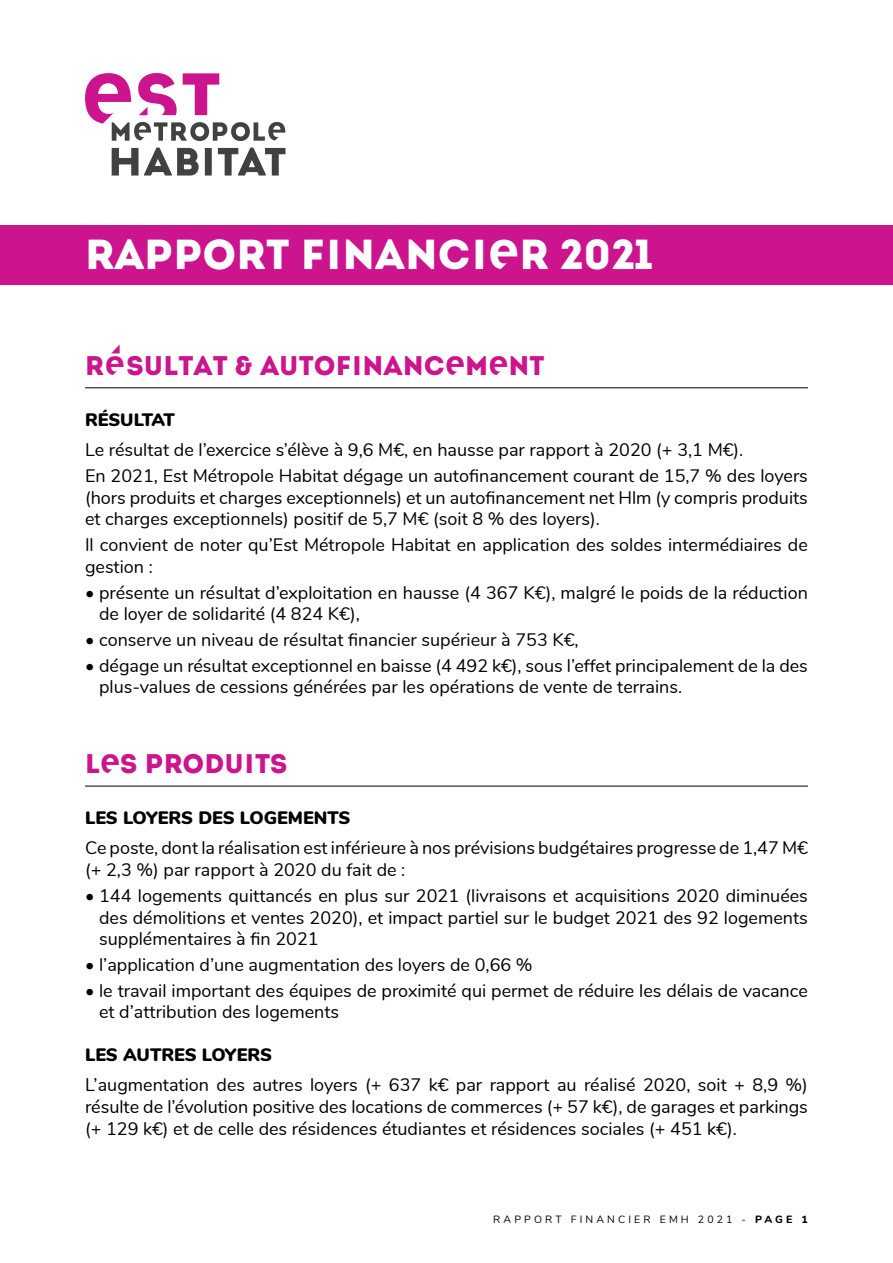
<style>
.page{position:relative;width:893px;height:1263px;background:#fff}
.page>*{position:absolute;margin:0;border:0;box-sizing:border-box;transform-origin:0 0}
.t1{font:42px "Intrometro";color:#fff}
.t2{font:27px "Intrometro";color:#cb148d}
.t3{font:18px/21.6px "Nunito";color:#000}
.t4{font:900 18px "Nunito";color:#000}
.t5{font:10.5px "Nunito";letter-spacing:.3em;color:#000}
.s1{font-weight:800}
</style>
<div class="page">
<div style="left:0;top:225px;width:893px;height:60px;background:#cb148d"></div>
<hr style="left:85px;top:387px;width:723px;height:1px;background:#000">
<hr style="left:85px;top:786px;width:723px;height:1px;background:#000">
<svg style="left:85px;top:73px;width:200px;height:103px"></svg>
<h1 class="t1" style="left:85px;top:222px;width:569px">RAPPORT FINANCIER 2021</h1>
<h2 class="t2" style="left:85px;top:344px;width:461px">RÉSULTAT &amp; AUTOFINANCEMENT</h2>
<p class="t4" style="left:85px;top:406px;width:91px">RéSULTAT</p>
<p class="t3" style="left:85px;top:436px;width:724px;line-height:25.8px">Le résultat de l’exercice s’élève à 9,6 M€, en hausse par rapport à 2020 (+ 3,1 M€).<br>En 2021, Est Métropole Habitat dégage un autofinancement courant de 15,7 % des loyers</p>
<p class="t3" style="left:85px;top:485px;width:724px">(hors produits et charges exceptionnels) et un autofinancement net Hlm (y compris produits et charges exceptionnels) positif de 5,7 M€ (soit 8 % des loyers).</p>
<p class="t3" style="left:85px;top:533px;width:724px">Il convient de noter qu’Est Métropole Habitat en application des soldes intermédiaires de gestion :</p>
<p class="t3" style="left:99px;top:580px;width:710px;text-indent:-14px">• présente un résultat d’exploitation en hausse (4 367 K€), malgré le poids de la réduction de loyer de solidarité (4 824 K€),</p>
<p class="t3" style="left:85px;top:628px;width:495px">• conserve un niveau de résultat financier supérieur à 753 K€,</p>
<p class="t3" style="left:99px;top:654px;width:710px;text-indent:-14px">• dégage un résultat exceptionnel en baisse (4 492 k€), sous l’effet principalement de la des plus-values de cessions générées par les opérations de vente de terrains.</p>
<h2 class="t2" style="left:85px;top:742px;width:204px">LES PRODUITS</h2>
<p class="t4" style="left:85px;top:805px;width:267px">LES LOYERS DES LOGEMENTS</p>
<p class="t3" style="left:85px;top:836px;width:724px">Ce poste, dont la réalisation est inférieure à nos prévisions budgétaires progresse de 1,47 M€ (+ 2,3 %) par rapport à 2020 du fait de :</p>
<p class="t3" style="left:99px;top:884px;width:710px;text-align:justify;text-indent:-14px">• 144 logements quittancés en plus sur 2021 (livraisons et acquisitions 2020 diminuées des démolitions et ventes 2020), et impact partiel sur le budget 2021 des 92 logements supplémentaires à fin 2021</p>
<p class="t3" style="left:85px;top:953px;width:449px">• l’application d’une augmentation des loyers de 0,66 %</p>
<p class="t3" style="left:99px;top:979px;width:710px;text-indent:-14px">• le travail important des équipes de proximité qui permet de réduire les délais de vacance et d’attribution des logements</p>
<p class="t4" style="left:85px;top:1042px;width:188px">LES AUTRES LOYERS</p>
<p class="t3" style="left:85px;top:1073px;width:724px;text-align:justify">L’augmentation des autres loyers (+ 637 k€ par rapport au réalisé 2020, soit + 8,9 %) résulte de l’évolution positive des locations de commerces (+ 57 k€), de garages et parkings (+ 129 k€) et de celle des résidences étudiantes et résidences sociales (+ 451 k€).</p>
<p class="t5" style="left:493px;top:1211px;width:316px">rapport financier em h 2021 - <span class="s1">page 1</span></p>
</div>
